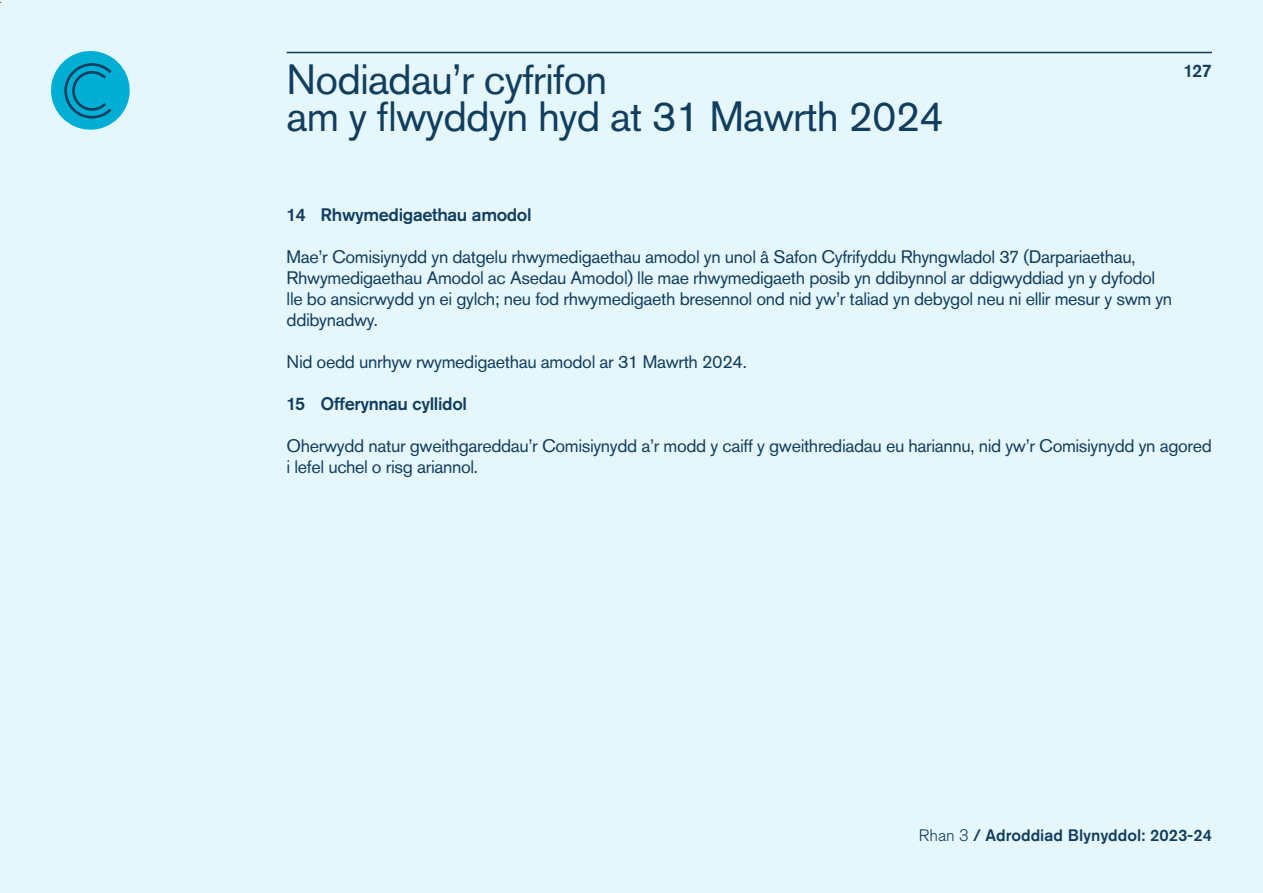
<style>
.page{position:relative;width:1263px;height:893px;background:#e6f7fb}
.page>*{position:absolute;margin:0;border:0;box-sizing:border-box;transform-origin:0 0}
.t1{font:42px/37.5px "Akzidenz Grotesk Pro";letter-spacing:-.02em;color:#113d5e}
.Bodycopy__Dark_Blue__P{font:18px/21px "Akzidenz Grotesk Pro";letter-spacing:-.02em;color:#113d5e}
.Bodycopy__Dark_Blue__P-2{font:500 18px "Akzidenz Grotesk Pro";letter-spacing:-.02em;color:#113d5e}
.t2{font:500 16.5px "Akzidenz Grotesk Pro";color:#113d5e}
.s1{font-weight:300}
</style>
<div class="page">
<hr style="left:287px;top:52px;width:925px;height:1px;background:#113d5e">
<div style="left:51px;top:51px;width:79px;height:79px;background:#00afd3;border-radius:50%"></div>
<svg style="left:64px;top:63px;width:48px;height:56px"></svg>
<h1 class="t1" style="left:287px;top:60px;width:659px">Nodiadau’r cyfrifon<br>am y flwyddyn hyd at 31 Mawrth 2024</h1>
<p class="Bodycopy__Dark_Blue__P-2" style="left:1183px;top:59px;width:30px">127</p>
<p class="Bodycopy__Dark_Blue__P-2" style="left:287px;top:203px;width:246px">14 Rhwymedigaethau amodol</p>
<p class="Bodycopy__Dark_Blue__P" style="left:287px;top:246px;width:887px">Mae’r Comisiynydd yn datgelu rhwymedigaethau amodol yn unol â Safon Cyfrifyddu Rhyngwladol 37 (Darpariaethau, Rhwymedigaethau Amodol ac Asedau Amodol) lle mae rhwymedigaeth posib yn ddibynnol ar ddigwyddiad yn y dyfodol lle bo ansicrwydd yn ei gylch; neu fod rhwymedigaeth bresennol ond nid yw’r taliad yn debygol neu ni ellir mesur y swm yn ddibynadwy.</p>
<p class="Bodycopy__Dark_Blue__P" style="left:287px;top:351px;width:462px">Nid oedd unrhyw rwymedigaethau amodol ar 31 Mawrth 2024.</p>
<p class="Bodycopy__Dark_Blue__P-2" style="left:287px;top:392px;width:182px">15 Offerynnau cyllidol</p>
<p class="Bodycopy__Dark_Blue__P" style="left:287px;top:435px;width:927px">Oherwydd natur gweithgareddau’r Comisiynydd a’r modd y caiff y gweithrediadau eu hariannu, nid yw’r Comisiynydd yn agored i lefel uchel o risg ariannol.</p>
<p class="t2" style="left:919px;top:825px;width:295px"><span class="s1">Rhan 3</span> / Adroddiad Blynyddol: 2023-24</p>
</div>
